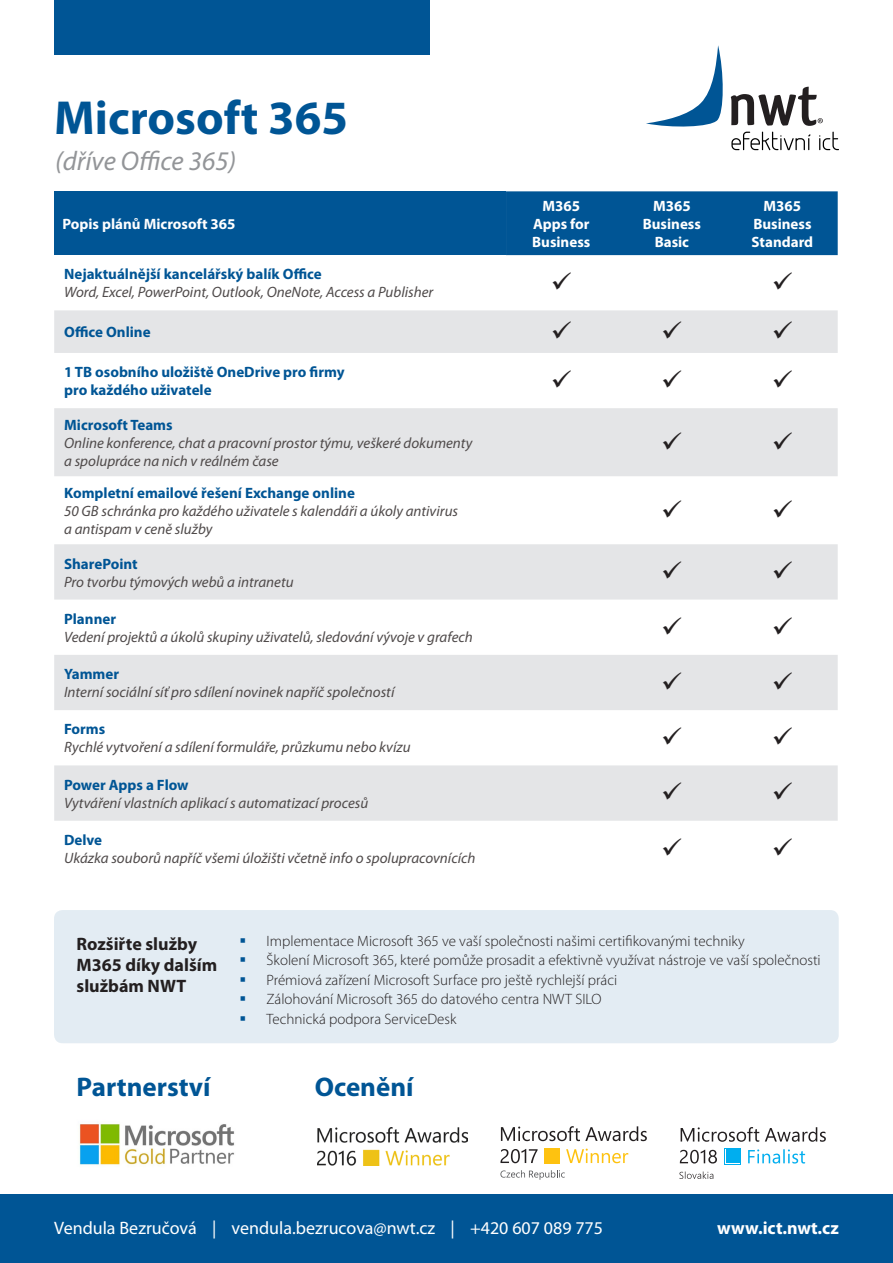
<style>
.page{position:relative;width:893px;height:1263px;background:#fff}
.page>*{position:absolute;margin:0;border:0;box-sizing:border-box;transform-origin:0 0}
.t1{font:700 48px "Myriad Pro";color:#005595}
.t2{font:700 27px "Myriad Pro";color:#005595}
.t3{font:italic 27px "Myriad Pro";color:#939598}
.t4{font:18px "Myriad Pro";color:#fff}
.t5{font:700 18px/21px "Myriad Pro";color:#231f20}
.t6{font:700 18px "Myriad Pro";color:#fff}
.t7{font:italic 15px "Myriad Pro";color:#4f4a4a}
.t8{font:300 15px "Myriad Pro";color:#231f20}
.t9{font:700 15px "Myriad Pro";color:#005595}
.t10{font:700 15px/18px "Myriad Pro";color:#fff}
</style>
<div class="page">
<div style="left:54px;top:910px;width:785px;height:133px;background:#e3ecf3;border-radius:9px"></div>
<div style="left:54px;top:0;width:375px;height:54px;background:#005595"></div>
<div style="left:0;top:1195px;width:893px;height:68px;background:#005595"></div>
<svg style="left:646px;top:45px;width:77px;height:82px"></svg>
<svg style="left:731px;top:87px;width:92px;height:39px"></svg>
<svg style="left:731px;top:132px;width:79px;height:18px"></svg>
<svg style="left:819px;top:132px;width:20px;height:18px"></svg>
<img style="left:79px;top:1123px;width:156px;height:42px">
<svg style="left:679px;top:1171px;width:34px;height:8px"></svg>
<svg style="left:748px;top:1149px;width:57px;height:14px"></svg>
<svg style="left:680px;top:1150px;width:37px;height:13px"></svg>
<svg style="left:681px;top:1127px;width:145px;height:15px"></svg>
<div style="left:724px;top:1148px;width:17px;height:17px;background:#00aeef"></div>
<svg style="left:725px;top:1163px;width:15px;height:1px"></svg>
<svg style="left:725px;top:1149px;width:1px;height:14px"></svg>
<div style="left:544px;top:1148px;width:16px;height:16px;background:#fec210"></div>
<svg style="left:501px;top:1126px;width:146px;height:15px"></svg>
<svg style="left:500px;top:1149px;width:38px;height:14px"></svg>
<svg style="left:566px;top:1148px;width:62px;height:15px"></svg>
<svg style="left:500px;top:1170px;width:65px;height:10px"></svg>
<img style="left:318px;top:1127px;width:149px;height:38px">
<div style="left:54px;top:191px;width:452px;height:64px;background:#005595"></div>
<div style="left:506px;top:191px;width:332px;height:64px;background:#005595"></div>
<svg style="left:54px;top:310px;width:784px;height:511px;fill:#e4e5e7"></svg>
<svg style="left:553px;top:321px;width:18px;height:18px"></svg>
<svg style="left:663px;top:321px;width:18px;height:18px"></svg>
<svg style="left:774px;top:321px;width:18px;height:18px"></svg>
<svg style="left:553px;top:370px;width:18px;height:18px"></svg>
<svg style="left:663px;top:370px;width:18px;height:18px"></svg>
<svg style="left:774px;top:370px;width:18px;height:18px"></svg>
<svg style="left:663px;top:432px;width:18px;height:17px"></svg>
<svg style="left:774px;top:432px;width:18px;height:17px"></svg>
<svg style="left:663px;top:500px;width:18px;height:17px"></svg>
<svg style="left:774px;top:500px;width:18px;height:17px"></svg>
<svg style="left:663px;top:561px;width:18px;height:18px"></svg>
<svg style="left:774px;top:561px;width:18px;height:18px"></svg>
<svg style="left:663px;top:617px;width:18px;height:17px"></svg>
<svg style="left:774px;top:617px;width:18px;height:17px"></svg>
<svg style="left:663px;top:672px;width:18px;height:18px"></svg>
<svg style="left:774px;top:672px;width:18px;height:18px"></svg>
<svg style="left:663px;top:727px;width:18px;height:18px"></svg>
<svg style="left:774px;top:727px;width:18px;height:18px"></svg>
<svg style="left:663px;top:782px;width:18px;height:18px"></svg>
<svg style="left:774px;top:782px;width:18px;height:18px"></svg>
<p class="t1" style="left:54px;top:86px;width:296px">Microsoft 365</p>
<p class="t3" style="left:55px;top:144px;width:183px">(dříve Office 365)</p>
<p class="t10" style="left:62px;top:214px;width:175px">Popis plánů Microsoft 365</p>
<p class="t9" style="left:64px;top:265px;width:259px">Nejaktuálnější kancelářský balík Office</p>
<p class="t7" style="left:64px;top:283px;width:371px">Word, Excel, PowerPoint, Outlook, OneNote, Access a Publisher</p>
<p class="t9" style="left:64px;top:322px;width:88px">Office Online</p>
<p class="t9" style="left:64px;top:362px;width:282px">1 TB osobního uložiště OneDrive pro firmy</p>
<p class="t9" style="left:64px;top:380px;width:149px">pro každého uživatele</p>
<p class="t9" style="left:64px;top:415px;width:110px">Microsoft Teams</p>
<p class="t7" style="left:64px;top:434px;width:410px">Online konference, chat a pracovní prostor týmu, veškeré dokumenty</p>
<p class="t7" style="left:64px;top:452px;width:216px">a spolupráce na nich v reálném čase</p>
<p class="t9" style="left:64px;top:483px;width:292px">Kompletní emailové řešení Exchange online</p>
<p class="t7" style="left:64px;top:502px;width:396px">50 GB schránka pro každého uživatele s kalendáři a úkoly antivirus</p>
<p class="t7" style="left:64px;top:520px;width:150px">a antispam v ceně služby</p>
<p class="t9" style="left:64px;top:554px;width:75px">SharePoint</p>
<p class="t7" style="left:64px;top:572px;width:231px">Pro tvorbu týmových webů a intranetu</p>
<p class="t9" style="left:64px;top:609px;width:53px">Planner</p>
<p class="t7" style="left:64px;top:627px;width:410px">Vedení projektů a úkolů skupiny uživatelů, sledování vývoje v grafech</p>
<p class="t9" style="left:64px;top:664px;width:56px">Yammer</p>
<p class="t7" style="left:64px;top:683px;width:332px">Interní sociální síť pro sdílení novinek napříč společností</p>
<p class="t9" style="left:64px;top:719px;width:43px">Forms</p>
<p class="t7" style="left:64px;top:738px;width:348px">Rychlé vytvoření a sdílení formuláře, průzkumu nebo kvízu</p>
<p class="t9" style="left:64px;top:775px;width:126px">Power Apps a Flow</p>
<p class="t7" style="left:64px;top:793px;width:306px">Vytváření vlastních aplikací s automatizací procesů</p>
<p class="t9" style="left:64px;top:830px;width:40px">Delve</p>
<p class="t7" style="left:64px;top:849px;width:413px">Ukázka souborů napříč všemi úložišti včetně info o spolupracovnících</p>
<p class="t10" style="left:542px;top:196px;width:39px">M365</p>
<p class="t10" style="left:533px;top:214px;width:58px">Apps for</p>
<p class="t10" style="left:532px;top:232px;width:60px">Business</p>
<p class="t10" style="left:653px;top:196px;width:39px">M365</p>
<p class="t10" style="left:643px;top:214px;width:60px">Business</p>
<p class="t10" style="left:655px;top:232px;width:36px">Basic</p>
<p class="t10" style="left:764px;top:196px;width:39px">M365</p>
<p class="t10" style="left:752px;top:214px;width:63px">Business<br>Standard</p>
<p class="t5" style="left:77px;top:933px;width:142px">Rozšiřte služby<br>M365 díky dalším službám NWT</p>
<p class="t8" style="left:267px;top:932px;width:480px">Implementace Microsoft 365 ve vaší společnosti našimi certifikovanými techniky</p>
<p class="t8" style="left:267px;top:952px;width:556px">Školení Microsoft 365, které pomůže prosadit a efektivně využívat nástroje ve vaší společnosti</p>
<p class="t8" style="left:267px;top:971px;width:352px">Prémiová zařízení Microsoft Surface pro ještě rychlejší práci</p>
<p class="t8" style="left:267px;top:991px;width:337px">Zálohování Microsoft 365 do datového centra NWT SILO</p>
<p class="t8" style="left:267px;top:1010px;width:191px">Technická podpora ServiceDesk</p>
<p class="t2" style="left:77px;top:1069px;width:136px">Partnerství</p>
<p class="t2" style="left:315px;top:1069px;width:100px">Ocenění</p>
<p class="t4" style="left:54px;top:1217px;width:550px">Vendula Bezručová | vendula.bezrucova@nwt.cz | +420 607 089 775</p>
<p class="t6" style="left:717px;top:1216px;width:123px">www.ict.nwt.cz</p>
</div>
